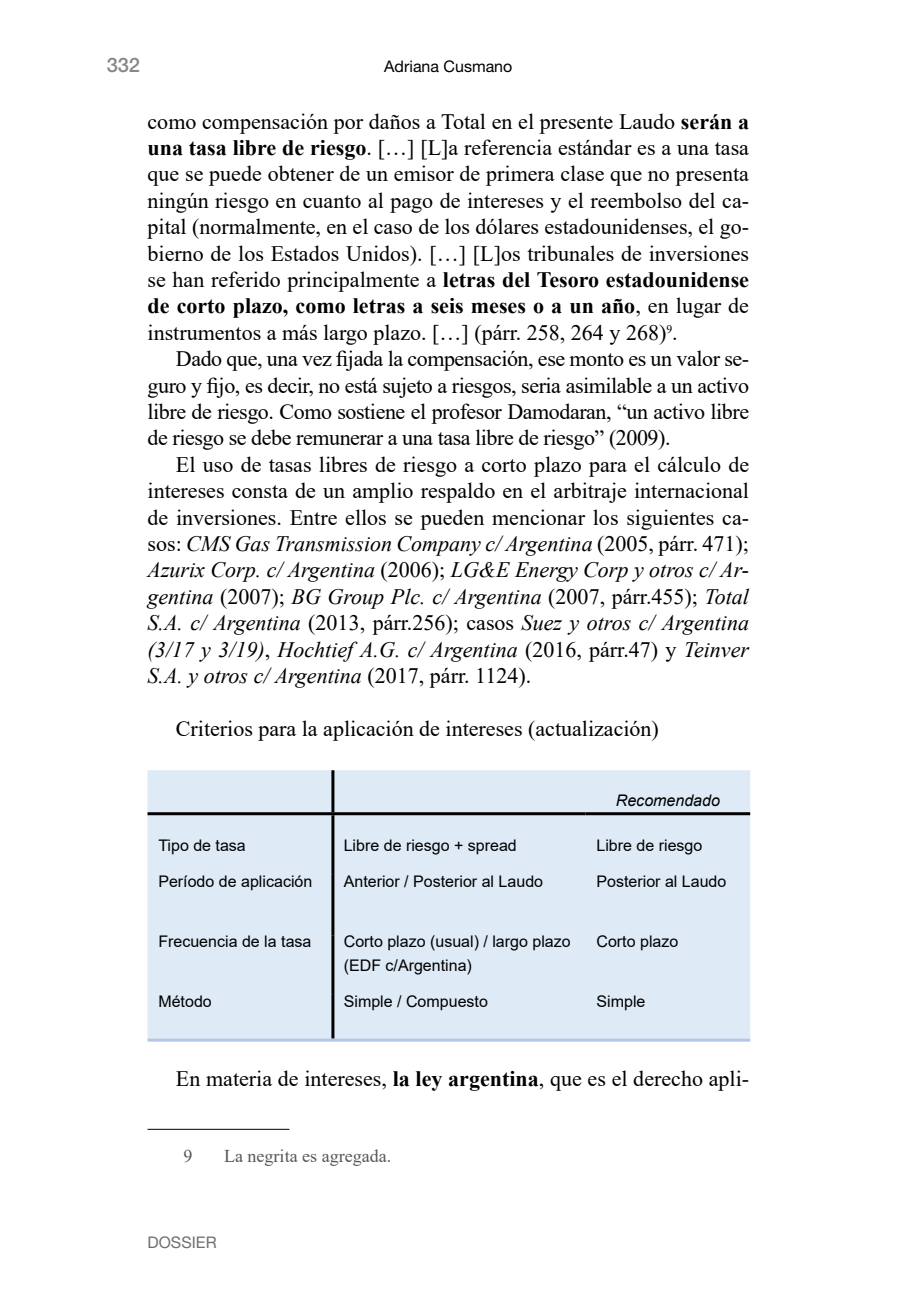
<style>
.page{position:relative;width:908px;height:1304px;background:#fff}
.page>*{position:absolute;margin:0;border:0;box-sizing:border-box;transform-origin:0 0}
.t1{font:22px/26.4px "Times New Roman";color:#000;text-align:justify}
.t2{font:500 20px "Helvetica Neue LT Std";color:#878787}
.t3{font:18px "Times New Roman";color:#575756}
.t4{font:16px/24px "Arial";color:#000}
.t5{font:16px "Helvetica Neue LT Std";color:#000}
.t6{font:italic 16px "Arial";color:#000}
.t7{font:16px "Helvetica Neue LT Std";color:#706f6f}
.s1{font-weight:700}
.s2{font-style:italic}
</style>
<div class="page">
<div style="left:147px;top:770px;width:602px;height:269px;background:#deeaf6"></div>
<hr style="left:331px;top:770px;width:3px;height:42px;background:#000">
<hr style="left:147px;top:812px;width:186px;height:3px;background:#000">
<hr style="left:333px;top:812px;width:252px;height:3px;background:#000">
<hr style="left:585px;top:812px;width:164px;height:3px;background:#000">
<hr style="left:331px;top:815px;width:3px;height:60px;background:#000">
<hr style="left:331px;top:875px;width:3px;height:60px;background:#000">
<hr style="left:331px;top:935px;width:3px;height:60px;background:#000">
<hr style="left:331px;top:995px;width:3px;height:44px;background:#000">
<hr style="left:147px;top:1039px;width:186px;height:3px;background:#b4c6e7">
<hr style="left:333px;top:1039px;width:252px;height:3px;background:#b4c6e7">
<hr style="left:585px;top:1039px;width:164px;height:3px;background:#b4c6e7">
<hr style="left:147px;top:1129px;width:142px;height:1px;background:#000">
<p class="t2" style="left:107px;top:53px;width:35px">332</p>
<p class="t5" style="left:384px;top:57px;width:130px">Adriana Cusmano</p>
<p class="t1" style="left:147px;top:107px;width:602px">como compensación por daños a Total en el presente Laudo <span class="s1">serán a una tasa libre de riesgo</span>. […] [L]a referencia estándar es a una tasa que se puede obtener de un emisor de primera clase que no presenta ningún riesgo en cuanto al pago de intereses y el reembolso del ca&shy;pital (normalmente, en el caso de los dólares estadounidenses, el go&shy;bierno de los Estados Unidos). […] [L]os tribunales de inversiones se han referido principalmente a <span class="s1">letras del Tesoro estadounidense de corto plazo, como letras a seis meses o a un año</span>, en lugar de instrumentos a más largo plazo. […] (párr. 258, 264 y 268)<sup>9</sup>.</p>
<p class="t1" style="left:147px;top:345px;width:603px;text-indent:28px">Dado que, una vez fijada la compensación, ese monto es un valor se&shy;guro y fijo, es decir, no está sujeto a riesgos, seria asimilable a un activo libre de riesgo. Como sostiene el profesor Damodaran, “un activo libre de riesgo se debe remunerar a una tasa libre de riesgo” (2009).</p>
<p class="t1" style="left:147px;top:451px;width:603px;text-indent:28px">El uso de tasas libres de riesgo a corto plazo para el cálculo de intereses consta de un amplio respaldo en el arbitraje internacional de inversiones. Entre ellos se pueden mencionar los siguientes ca&shy;sos: <span class="s2">CMS Gas Transmission Company c/ Argentina</span> (2005, párr. 471); <span class="s2">Azurix Corp. c/ Argentina</span> (2006); <span class="s2">LG&amp;E Energy Corp y otros c/ Ar&shy;gentina</span> (2007); <span class="s2">BG Group Plc. c/ Argentina</span> (2007, párr.455); <span class="s2">Total S.A. c/ Argentina</span> (2013, párr.256); casos <span class="s2">Suez y otros c/ Argentina (3/17 y 3/19)</span>, <span class="s2">Hochtief A.G. c/ Argentina</span> (2016, párr.47) y <span class="s2">Teinver S.A. y otros c/ Argentina</span> (2017, párr. 1124).</p>
<p class="t1" style="left:176px;top:715px;width:484px">Criterios para la aplicación de intereses (actualización)</p>
<p class="t6" style="left:615px;top:790px;width:106px">Recomendado</p>
<p class="t4" style="left:158px;top:833px;width:89px">Tipo de tasa</p>
<p class="t4" style="left:343px;top:833px;width:174px">Libre de riesgo + spread</p>
<p class="t4" style="left:596px;top:833px;width:107px">Libre de riesgo</p>
<p class="t4" style="left:158px;top:869px;width:155px">Período de aplicación</p>
<p class="t4" style="left:343px;top:869px;width:201px">Anterior / Posterior al Laudo</p>
<p class="t4" style="left:596px;top:869px;width:131px">Posterior al Laudo</p>
<p class="t4" style="left:158px;top:929px;width:154px">Frecuencia de la tasa</p>
<p class="t4" style="left:343px;top:929px;width:228px">Corto plazo (usual) / largo plazo (EDF c/Argentina)</p>
<p class="t4" style="left:596px;top:929px;width:83px">Corto plazo</p>
<p class="t4" style="left:158px;top:989px;width:55px">Método</p>
<p class="t4" style="left:343px;top:989px;width:146px">Simple / Compuesto</p>
<p class="t4" style="left:596px;top:989px;width:50px">Simple</p>
<p class="t1" style="left:176px;top:1065px;width:574px">En materia de intereses, <span class="s1">la ley argentina</span>, que es el derecho apli-</p>
<p class="t3" style="left:183px;top:1143px;width:10px">9</p>
<p class="t3" style="left:224px;top:1143px;width:168px">La negrita es agregada.</p>
<p class="t7" style="left:147px;top:1233px;width:71px">DOSSIER</p>
</div>
